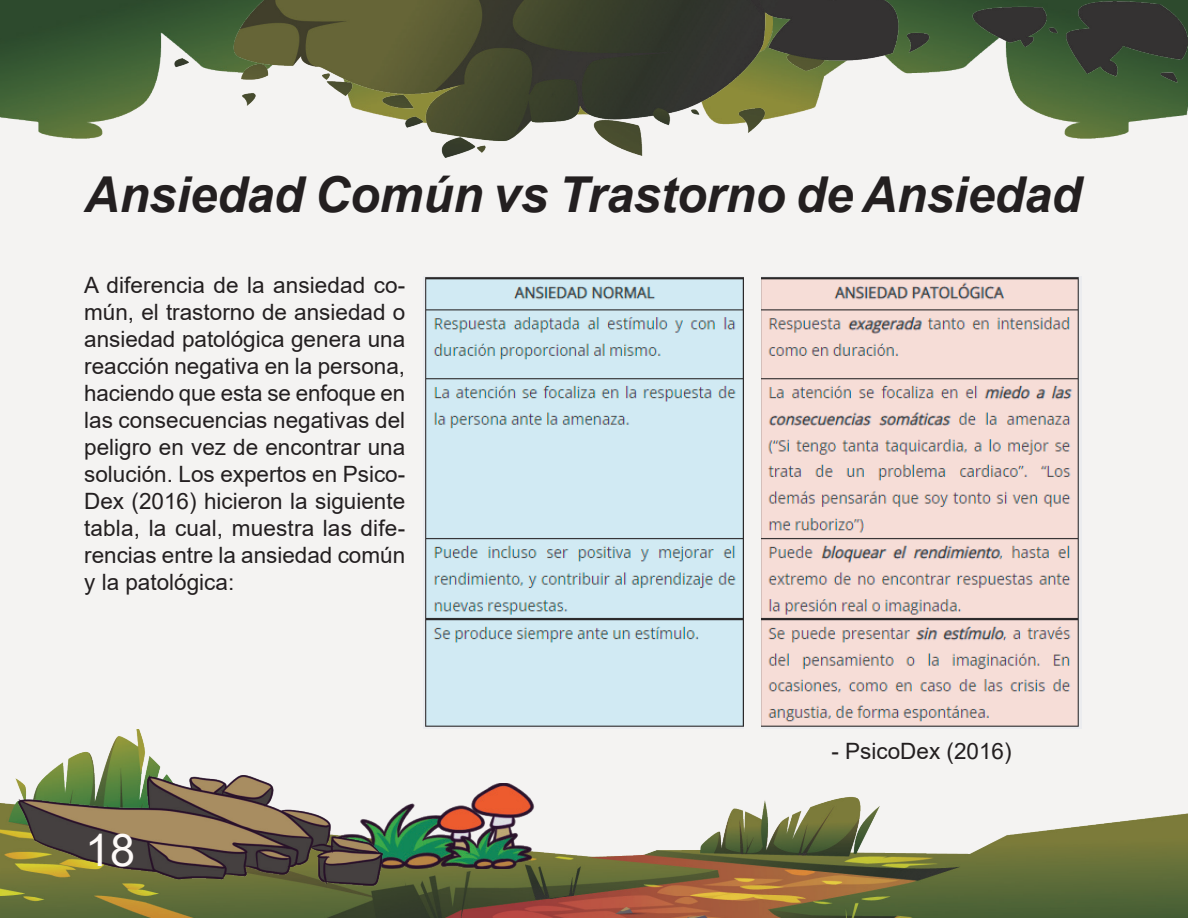
<style>
.page{position:relative;width:1188px;height:918px;background:#f4f3f2}
.page>*{position:absolute;margin:0;border:0;box-sizing:border-box;transform-origin:0 0}
.t1{font:italic 700 49.5px "Arial";letter-spacing:-.005em;color:#231f20}
.t2{font:45px "Arial";color:#fefaf8}
.t3{font:22.5px/27px "Arial";color:#231f20;text-align:justify}
</style>
<div class="page">
<img style="left:0;top:730px;width:1188px;height:188px">
<img style="left:0;top:0;width:1188px;height:157px">
<img style="left:391px;top:783px;width:144px;height:86px">
<img style="left:10px;top:775px;width:381px;height:115px">
<img style="left:425px;top:277px;width:318px;height:450px">
<img style="left:761px;top:277px;width:318px;height:450px">
<h1 class="t1" style="left:84px;top:162px;width:999px">Ansiedad Común vs Trastorno de Ansiedad</h1>
<p class="t3" style="left:84px;top:271px;width:323px">A diferencia de la ansiedad co&shy;mún, el trastorno de ansiedad o ansiedad patológica genera una reacción negativa en la persona, haciendo que esta se enfoque en las consecuencias negativas del peligro en vez de encontrar una solución. Los expertos en Psico-Dex (2016) hicieron la siguiente tabla, la cual, muestra las dife&shy;rencias entre la ansiedad común y la patológica:</p>
<h2 class="t2" style="left:85px;top:819px;width:52px">18</h2>
<p class="t3" style="left:832px;top:737px;width:182px">- PsicoDex (2016)</p>
</div>
